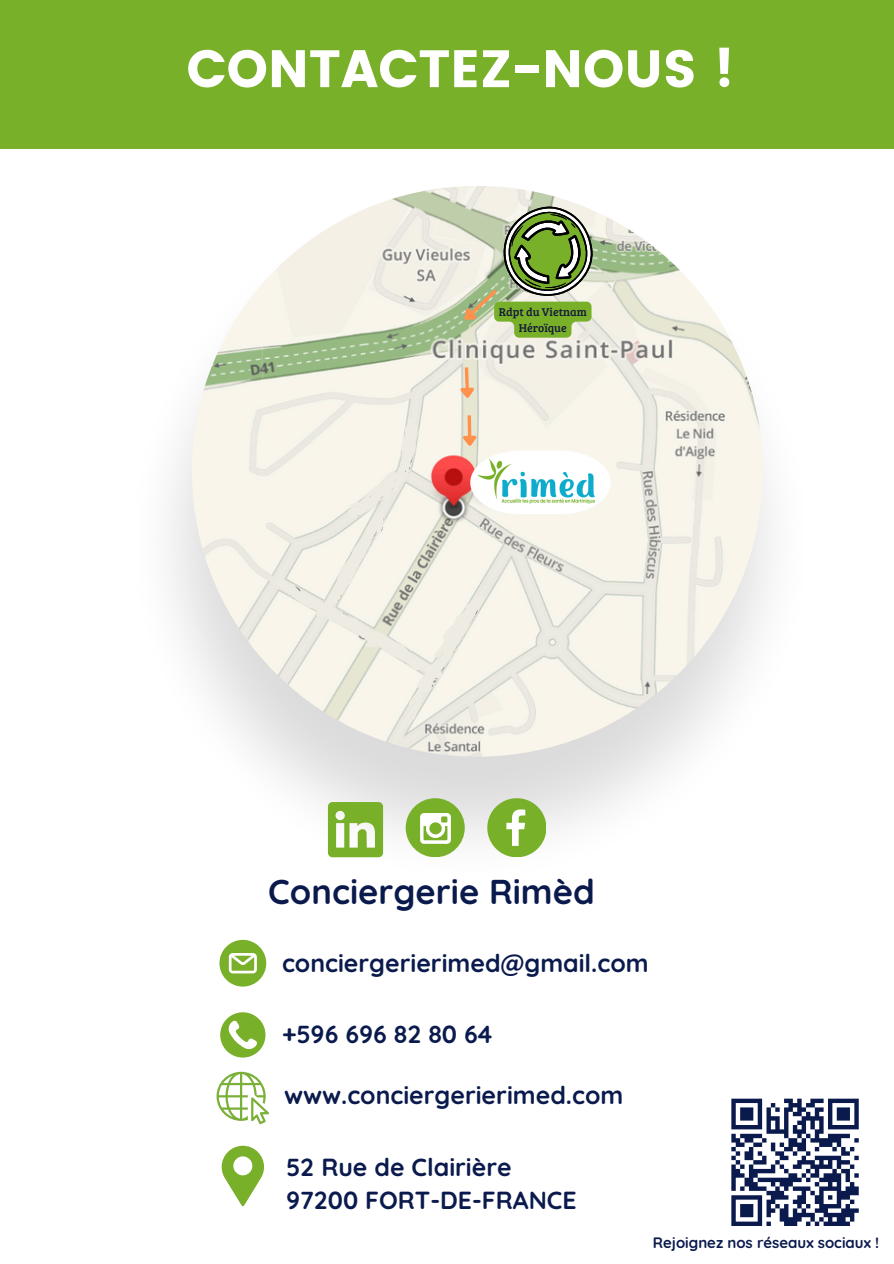
<style>
.page{position:relative;width:894px;height:1264px;background:#fff}
.page>*{position:absolute;margin:0;border:0;box-sizing:border-box;transform-origin:0 0}
.t1{font:52.5px "Poppins";color:#fff}
.t2{font:700 34.5px "Quicksand";color:#0a1a4d}
.t3{font:700 24.75px/33.8px "Quicksand";color:#0a1a4d}
.t4{font:700 15px "Quicksand";color:#0a1a4d}
.t5{font:11.7px/16px "Bree Serif";color:#141a37;text-align:center}
</style>
<div class="page">
<svg style="left:731px;top:1098px;width:128px;height:128px"></svg>
<img style="left:169px;top:209px;width:602px;height:649px">
<svg style="left:487px;top:798px;width:58px;height:58px"></svg>
<div style="left:405px;top:798px;width:59px;height:58px;background:#79b02a;border-radius:50%"></div>
<svg style="left:420px;top:813px;width:31px;height:30px"></svg>
<svg style="left:328px;top:802px;width:55px;height:55px"></svg>
<svg style="left:220px;top:1012px;width:45px;height:45px"></svg>
<svg style="left:221px;top:1145px;width:43px;height:62px"></svg>
<svg style="left:219px;top:939px;width:47px;height:47px"></svg>
<img style="left:192px;top:186px;width:570px;height:570px;border-radius:50%">
<svg style="left:467px;top:415px;width:4px;height:3px"></svg>
<svg style="left:455px;top:364px;width:22px;height:38px"></svg>
<svg style="left:278px;top:418px;width:332px;height:314px"></svg>
<img style="left:477px;top:459px;width:117px;height:45px">
<svg style="left:216px;top:1071px;width:53px;height:53px"></svg>
<div style="left:0;top:0;width:893px;height:149px;background:#79b02a"></div>
<svg style="left:454px;top:206px;width:139px;height:132px"></svg>
<p class="t1" style="left:186px;top:38px;width:549px">CONTACTEZ-NOUS !</p>
<p class="t5" style="left:498px;top:303px;width:89px">Rdpt du Vietnam<br>Héroïque</p>
<p class="t2" style="left:268px;top:869px;width:328px">Conciergerie Rimèd</p>
<p class="t3" style="left:282px;top:946px;width:368px">conciergerierimed@gmail.com</p>
<p class="t3" style="left:282px;top:1016px;width:212px">+596 696 82 80 64</p>
<h2 class="t3" style="left:284px;top:1077px;width:340px">www.conciergerierimed.com</h2>
<p class="t3" style="left:286px;top:1149px;width:292px">52 Rue de Clairière<br>97200 FORT-DE-FRANCE</p>
<h1 class="t4" style="left:652px;top:1232px;width:228px">Rejoignez nos réseaux sociaux !</h1>
</div>
